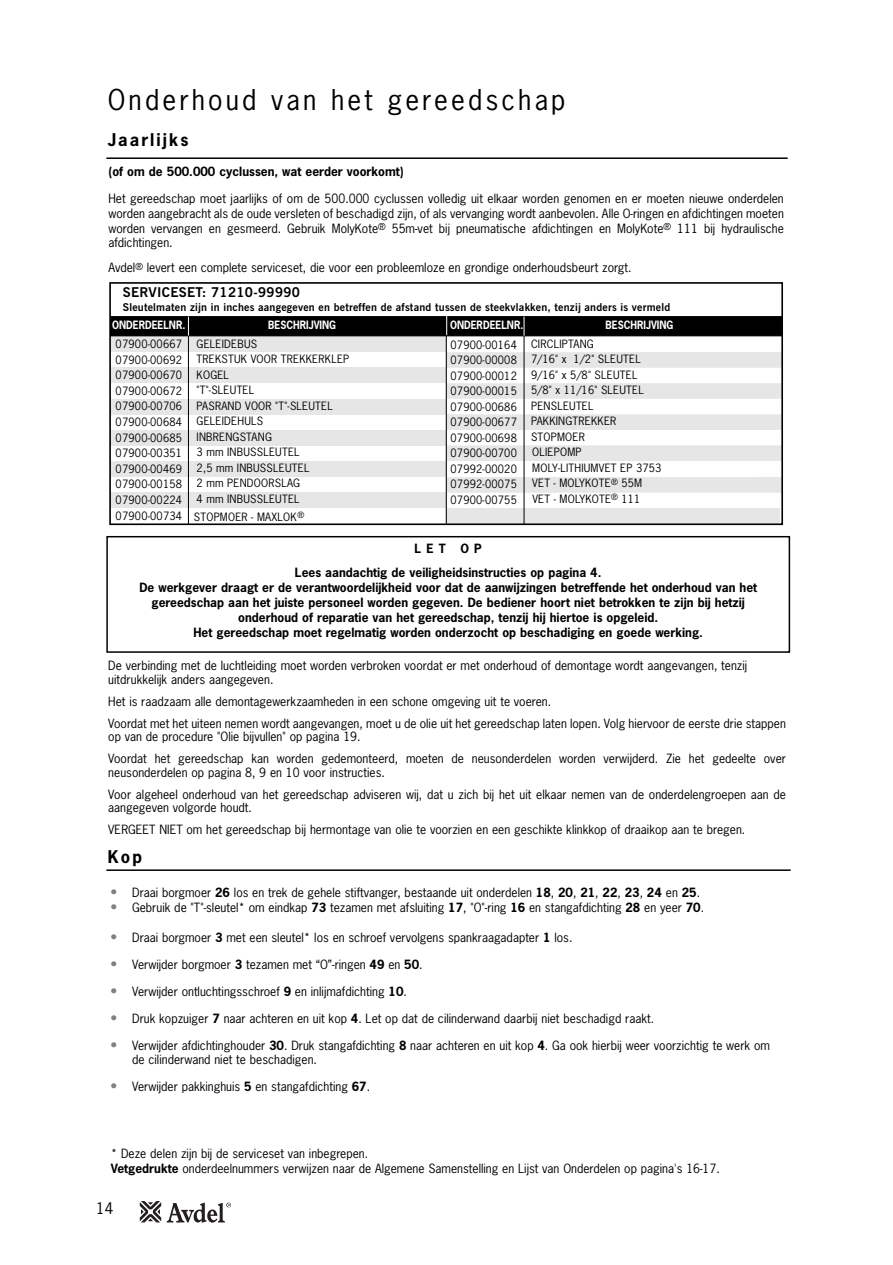
<style>
.page{position:relative;width:893px;height:1265px;background:#fff}
.page>*{position:absolute;margin:0;border:0;box-sizing:border-box;transform-origin:0 0}
.t1{font:27px "News Gothic";letter-spacing:.115em;color:#000}
.t2{font:700 16.5px "News Gothic";letter-spacing:.125em;color:#000}
.t3{font:15px "News Gothic";color:#000}
.t4{font:700 13.5px "News Gothic BT";letter-spacing:.02em;color:#000}
.t5{font:12px/22px "News Gothic";color:#000}
.t6{font:700 12px/15px "News Gothic";color:#000;text-align:center}
.t7{font:10.8px/15.6px "News Gothic";letter-spacing:.02em;color:#000}
.t8{font:700 10.8px "News Gothic BT";letter-spacing:.02em;color:#000}
.t9{font:700 10.8px "News Gothic";color:#fff;scale:.9 1}
.s1{font-weight:700;font-size:13.5px;color:#808080}
.s2{font-weight:700}
</style>
<div class="page">
<hr style="left:106px;top:157px;width:681px;height:2px;background:#000">
<div style="left:106px;top:536px;width:684px;height:117px;border:2px solid #000"></div>
<div style="left:110px;top:492px;width:335px;height:16px;background:#e6e6e6"></div>
<div style="left:446px;top:508px;width:334px;height:15px;background:#e6e6e6"></div>
<div style="left:111px;top:336px;width:335px;height:16px;background:#e6e6e6"></div>
<div style="left:446px;top:352px;width:336px;height:16px;background:#e6e6e6"></div>
<div style="left:446px;top:383px;width:336px;height:16px;background:#e6e6e6"></div>
<div style="left:446px;top:414px;width:336px;height:16px;background:#e6e6e6"></div>
<div style="left:446px;top:445px;width:336px;height:16px;background:#e6e6e6"></div>
<div style="left:111px;top:368px;width:335px;height:15px;background:#e6e6e6"></div>
<div style="left:111px;top:399px;width:335px;height:15px;background:#e6e6e6"></div>
<div style="left:111px;top:430px;width:335px;height:15px;background:#e6e6e6"></div>
<div style="left:446px;top:477px;width:336px;height:16px;background:#e6e6e6"></div>
<div style="left:111px;top:461px;width:335px;height:16px;background:#e6e6e6"></div>
<div style="left:110px;top:316px;width:672px;height:20px;background:#000;border:1px solid #000"></div>
<svg style="left:523px;top:317px;width:1px;height:19px"></svg>
<hr style="left:523px;top:336px;width:1px;height:188px;background:#000">
<div style="left:109px;top:282px;width:674px;height:243px;border:2px solid #000"></div>
<svg style="left:188px;top:317px;width:1px;height:19px"></svg>
<hr style="left:188px;top:336px;width:1px;height:188px;background:#000">
<hr style="left:445px;top:336px;width:2px;height:188px;background:#231f20">
<svg style="left:446px;top:316px;width:1px;height:19px"></svg>
<hr style="left:106px;top:869px;width:684px;height:2px;background:#000">
<svg style="left:140px;top:1201px;width:21px;height:21px"></svg>
<svg style="left:167px;top:1202px;width:64px;height:20px"></svg>
<p class="t1" style="left:108px;top:88px;width:459px">Onderhoud van het gereedschap</p>
<p class="t2" style="left:108px;top:133px;width:82px">Jaarlijks</p>
<p class="t6" style="left:108px;top:165px;width:297px">(of om de 500.000 cyclussen, wat eerder voorkomt)</p>
<p class="t5" style="left:108px;top:192px;width:677px;line-height:14.5px;text-align:justify">Het gereedschap moet jaarlijks of om de 500.000 cyclussen volledig uit elkaar worden genomen en er moeten nieuwe onderdelen worden aangebracht als de oude versleten of beschadigd zijn, of als vervanging wordt aanbevolen. Alle O-ringen en afdichtingen moeten worden vervangen en gesmeerd. Gebruik MolyKote<sup>®</sup> 55m-vet bij pneumatische afdichtingen en MolyKote<sup>®</sup> 111 bij hydraulische afdichtingen.</p>
<p class="t5" style="left:108px;top:258px;width:524px">Avdel<sup>®</sup> levert een complete serviceset, die voor een probleemloze en grondige onderhoudsbeurt zorgt.</p>
<p class="t4" style="left:123px;top:287px;width:179px">SERVICESET: 71210-99990</p>
<p class="t8" style="left:123px;top:303px;width:549px">Sleutelmaten zijn in inches aangegeven en betreffen de afstand tussen de steekvlakken, tenzij anders is vermeld</p>
<p class="t7" style="left:531px;top:337px;width:114px">CIRCLIPTANG<br>7/16" x 1/2" SLEUTEL<br>9/16" x 5/8" SLEUTEL<br>5/8" x 11/16" SLEUTEL<br>PENSLEUTEL<br>PAKKINGTREKKER<br>STOPMOER</p>
<p class="t9" style="left:112px;top:321px;width:83px">ONDERDEELNR.</p>
<p class="t9" style="left:268px;top:321px;width:77px">BESCHRIJVING</p>
<p class="t9" style="left:450px;top:321px;width:83px">ONDERDEELNR.</p>
<p class="t9" style="left:605px;top:321px;width:77px">BESCHRIJVING</p>
<p class="t7" style="left:196px;top:337px;width:154px">GELEIDEBUS<br>TREKSTUK VOOR TREKKERKLEP<br>KOGEL<br>"T"-SLEUTEL<br>PASRAND VOOR "T"-SLEUTEL<br>GELEIDEHULS<br>INBRENGSTANG<br>3 mm INBUSSLEUTEL<br>2,5 mm INBUSSLEUTEL<br>2 mm PENDOORSLAG<br>4 mm INBUSSLEUTEL</p>
<p class="t7" style="left:116px;top:337px;width:68px;text-align:justify">07900-00667<br>07900-00692<br>07900-00670<br>07900-00672<br>07900-00706<br>07900-00684<br>07900-00685<br>07900-00351<br>07900-00469<br>07900-00158<br>07900-00224<br>07900-00734</p>
<p class="t7" style="left:450px;top:337px;width:68px;text-align:justify">07900-00164<br>07900-00008<br>07900-00012<br>07900-00015<br>07900-00686<br>07900-00677<br>07900-00698<br>07900-00700<br>07992-00020<br>07992-00075<br>07900-00755</p>
<p class="t7" style="left:532px;top:445px;width:131px">OLIEPOMP<br>MOLY-LITHIUMVET EP 3753<br>VET - MOLYKOTE 55M<br>VET - MOLYKOTE 111</p>
<p class="t7" style="left:194px;top:509px;width:104px">STOPMOER - MAXLOK</p>
<p class="t6" style="left:295px;top:537px;width:308px;line-height:24px">LET OP<br>Lees aandachtig de veiligheidsinstructies op pagina 4.</p>
<p class="t6" style="left:139px;top:581px;width:619px">De werkgever draagt er de verantwoordelijkheid voor dat de aanwijzingen betreffende het onderhoud van het gereedschap aan het juiste personeel worden gegeven. De bediener hoort niet betrokken te zijn bij hetzij onderhoud of reparatie van het gereedschap, tenzij hij hiertoe is opgeleid.<br>Het gereedschap moet regelmatig worden onderzocht op beschadiging en goede werking.</p>
<p class="t5" style="left:108px;top:660px;width:640px;line-height:13.5px">De verbinding met de luchtleiding moet worden verbroken voordat er met onderhoud of demontage wordt aangevangen, tenzij uitdrukkelijk anders aangegeven.</p>
<p class="t5" style="left:108px;top:691px;width:679px">Het is raadzaam alle demontagewerkzaamheden in een schone omgeving uit te voeren.<br>Voordat met het uiteen nemen wordt aangevangen, moet u de olie uit het gereedschap laten lopen. Volg hiervoor de eerste drie stappen</p>
<p class="t5" style="left:108px;top:727px;width:679px">op van de procedure "Olie bijvullen" op pagina 19.<br>Voordat het gereedschap kan worden gedemonteerd, moeten de neusonderdelen worden verwijderd. Zie het gedeelte over</p>
<p class="t5" style="left:108px;top:762px;width:679px">neusonderdelen op pagina 8, 9 en 10 voor instructies.<br>Voor algeheel onderhoud van het gereedschap adviseren wij, dat u zich bij het uit elkaar nemen van de onderdelengroepen aan de</p>
<p class="t5" style="left:108px;top:798px;width:638px">aangegeven volgorde houdt.<br>VERGEET NIET om het gereedschap bij hermontage van olie te voorzien en een geschikte klinkkop of draaikop aan te bregen.</p>
<p class="t2" style="left:108px;top:850px;width:36px">Kop</p>
<p class="t5" style="left:111px;top:882px;width:590px"><span class="s1">•</span> Draai borgmoer <span class="s2">26</span> los en trek de gehele stiftvanger, bestaande uit onderdelen <span class="s2">18</span>, <span class="s2">20</span>, <span class="s2">21</span>, <span class="s2">22</span>, <span class="s2">23</span>, <span class="s2">24</span> en <span class="s2">25</span>.</p>
<p class="t5" style="left:111px;top:897px;width:594px"><span class="s1">•</span> Gebruik de "T"-sleutel* om eindkap <span class="s2">73</span> tezamen met afsluiting <span class="s2">17</span>, "O"-ring <span class="s2">16</span> en stangafdichting <span class="s2">28</span> en yeer <span class="s2">70</span>.</p>
<p class="t5" style="left:111px;top:927px;width:463px"><span class="s1">•</span> Draai borgmoer <span class="s2">3</span> met een sleutel* los en schroef vervolgens spankraagadapter <span class="s2">1</span> los.</p>
<p class="t5" style="left:111px;top:954px;width:313px"><span class="s1">•</span> Verwijder borgmoer <span class="s2">3</span> tezamen met “O”-ringen <span class="s2">49</span> en <span class="s2">50</span>.</p>
<p class="t5" style="left:111px;top:981px;width:297px"><span class="s1">•</span> Verwijder ontluchtingsschroef <span class="s2">9</span> en inlijmafdichting <span class="s2">10</span>.</p>
<p class="t5" style="left:111px;top:1008px;width:544px"><span class="s1">•</span> Druk kopzuiger <span class="s2">7</span> naar achteren en uit kop <span class="s2">4</span>. Let op dat de cilinderwand daarbij niet beschadigd raakt.</p>
<p class="t5" style="left:132px;top:1040px;width:639px;line-height:13.5px;text-indent:-21px"><span class="s1">•</span> Verwijder afdichtinghouder <span class="s2">30</span>. Druk stangafdichting <span class="s2">8</span> naar achteren en uit kop <span class="s2">4</span>. Ga ook hierbij weer voorzichtig te werk om de cilinderwand niet te beschadigen.</p>
<p class="t5" style="left:111px;top:1076px;width:261px"><span class="s1">•</span> Verwijder pakkinghuis <span class="s2">5</span> en stangafdichting <span class="s2">67</span>.</p>
<p class="t5" style="left:111px;top:1147px;width:610px;line-height:14.4px">* Deze delen zijn bij de serviceset van inbegrepen.<br><span class="s2">Vetgedrukte</span> onderdeelnummers verwijzen naar de Algemene Samenstelling en Lijst van Onderdelen op pagina's 16-17.</p>
<p class="t3" style="left:96px;top:1202px;width:19px">14</p>
</div>
